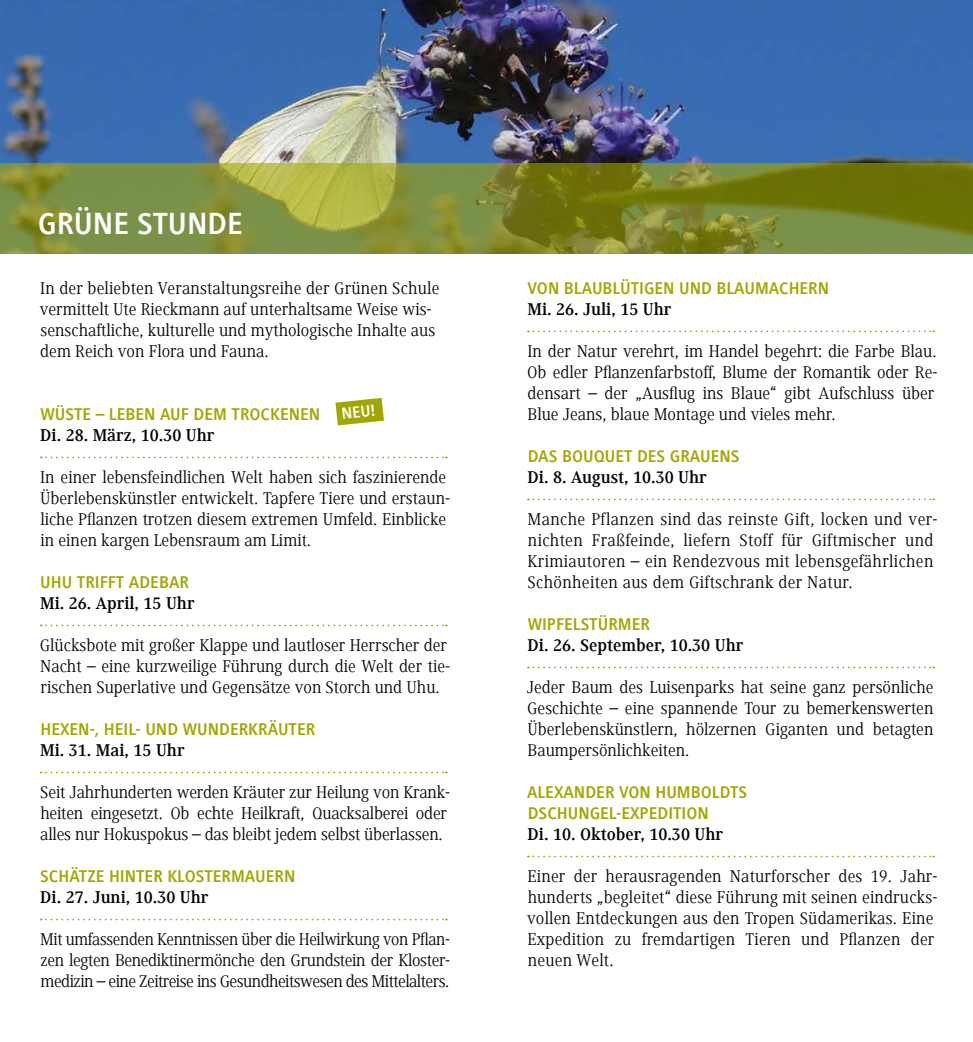
<style>
.page{position:relative;width:973px;height:1042px;background:#fff}
.page>*{position:absolute;margin:0;border:0;box-sizing:border-box;transform-origin:0 0}
.t1{font:700 31.5px "Generis Sans Com";color:#fff}
.t2{font:17.5px/21px "Generis Serif Com";color:#000}
.t3{font:700 17.5px/21px "Generis Sans Com";color:#a2a700}
.t4{font:17.5px/21px "Generis Serif Com";letter-spacing:.02em;color:#000}
.t5{font:700 17.5px "Generis Serif Com";color:#000}
.t6{font:700 16.62px "Generis Sans Com";color:#fff}
</style>
<div class="page">
<img style="left:0;top:0;width:972px;height:163px">
<svg style="left:0;top:163px;width:972px;height:91px;background:#7f8b31"></svg>
<svg style="left:41px;top:456px;width:406px;height:2px"></svg>
<svg style="left:41px;top:624px;width:406px;height:2px"></svg>
<svg style="left:41px;top:771px;width:406px;height:2px"></svg>
<svg style="left:41px;top:918px;width:406px;height:2px"></svg>
<svg style="left:528px;top:330px;width:406px;height:2px"></svg>
<svg style="left:528px;top:498px;width:406px;height:2px"></svg>
<svg style="left:528px;top:666px;width:406px;height:2px"></svg>
<svg style="left:528px;top:855px;width:406px;height:2px"></svg>
<svg style="left:335px;top:398px;width:49px;height:27px"></svg>
<h1 class="t1" style="left:38px;top:207px;width:206px">GRÜNE STUNDE</h1>
<p class="t2" style="left:40px;top:278px;width:401px">In der beliebten Veranstaltungsreihe der Grünen Schule vermittelt Ute Rieckmann auf unterhaltsame Weise wis&shy;senschaftliche, kulturelle und mythologische Inhalte aus dem Reich von Flora und Fauna.</p>
<p class="t6" style="left:340px;top:405px;width:35px;rotate:-6deg">NEU!</p>
<p class="t3" style="left:40px;top:404px;width:281px">WÜSTE – LEBEN AUF DEM TROCKENEN</p>
<p class="t5" style="left:40px;top:425px;width:176px">Di. 28. März, 10.30 Uhr</p>
<p class="t2" style="left:40px;top:467px;width:411px">In einer lebensfeindlichen Welt haben sich faszinierende Überlebenskünstler entwickelt. Tapfere Tiere und erstaun&shy;liche Pflanzen trotzen diesem extremen Umfeld. Einblicke in einen kargen Lebensraum am Limit.</p>
<p class="t3" style="left:40px;top:572px;width:150px">UHU TRIFFT ADEBAR</p>
<p class="t5" style="left:40px;top:593px;width:156px">Mi. 26. April, 15 Uhr</p>
<p class="t2" style="left:40px;top:635px;width:412px">Glücksbote mit großer Klappe und lautloser Herrscher der<br>Nacht – eine kurzweilige Führung durch die Welt der tie&shy;rischen Superlative und Gegensätze von Storch und Uhu.</p>
<p class="t3" style="left:40px;top:719px;width:276px">HEXEN-, HEIL- UND WUNDERKRÄUTER</p>
<p class="t5" style="left:40px;top:740px;width:146px">Mi. 31. Mai, 15 Uhr</p>
<p class="t2" style="left:40px;top:782px;width:411px">Seit Jahrhunderten werden Kräuter zur Heilung von Krank&shy;heiten eingesetzt. Ob echte Heilkraft, Quacksalberei oder alles nur Hokuspokus – das bleibt jedem selbst überlassen.</p>
<p class="t3" style="left:40px;top:866px;width:257px">SCHÄTZE HINTER KLOSTERMAUERN</p>
<p class="t5" style="left:40px;top:887px;width:170px">Di. 27. Juni, 10.30 Uhr</p>
<p class="t2" style="left:40px;top:929px;width:411px;text-align:justify">Mit umfassenden Kenntnissen über die Heilwirkung von Pflan&shy;zen legten Benediktinermönche den Grundstein der Kloster&shy;medizin – eine Zeitreise ins Gesundheitswesen des Mittelalters.</p>
<p class="t3" style="left:527px;top:278px;width:303px">VON BLAUBLÜTIGEN UND BLAUMACHERN</p>
<p class="t5" style="left:527px;top:299px;width:145px">Mi. 26. Juli, 15 Uhr</p>
<p class="t2" style="left:527px;top:341px;width:412px">In der Natur verehrt, im Handel begehrt: die Farbe Blau.<br>Ob edler Pflanzenfarbstoff, Blume der Romantik oder Re&shy;densart – der „Ausflug ins Blaue“ gibt Aufschluss über Blue Jeans, blaue Montage und vieles mehr.</p>
<p class="t3" style="left:527px;top:446px;width:213px">DAS BOUQUET DES GRAUENS</p>
<p class="t5" style="left:527px;top:467px;width:181px">Di. 8. August, 10.30 Uhr</p>
<p class="t4" style="left:527px;top:509px;width:411px">Manche Pflanzen sind das reinste Gift, locken und ver&shy;nichten Fraßfeinde, liefern Stoff für Giftmischer und Krimiautoren – ein Rendezvous mit lebensgefährlichen Schönheiten aus dem Giftschrank der Natur.</p>
<p class="t3" style="left:527px;top:614px;width:124px">WIPFELSTÜRMER</p>
<p class="t5" style="left:527px;top:635px;width:217px">Di. 26. September, 10.30 Uhr</p>
<p class="t2" style="left:526px;top:677px;width:408px;text-align:justify">Jeder Baum des Luisenparks hat seine ganz persönliche Geschichte – eine spannende Tour zu bemerkenswerten Überlebenskünstlern, hölzernen Giganten und betagten Baumpersönlichkeiten.</p>
<p class="t3" style="left:527px;top:782px;width:222px">ALEXANDER VON HUMBOLDTS<br>DSCHUNGEL-EXPEDITION</p>
<p class="t5" style="left:527px;top:824px;width:197px">Di. 10. Oktober, 10.30 Uhr</p>
<p class="t2" style="left:527px;top:866px;width:412px">Einer der herausragenden Naturforscher des 19. Jahr&shy;hunderts „begleitet“ diese Führung mit seinen eindrucks&shy;vollen Entdeckungen aus den Tropen Südamerikas. Eine Expedition zu fremdartigen Tieren und Pflanzen der neuen Welt.</p>
</div>
